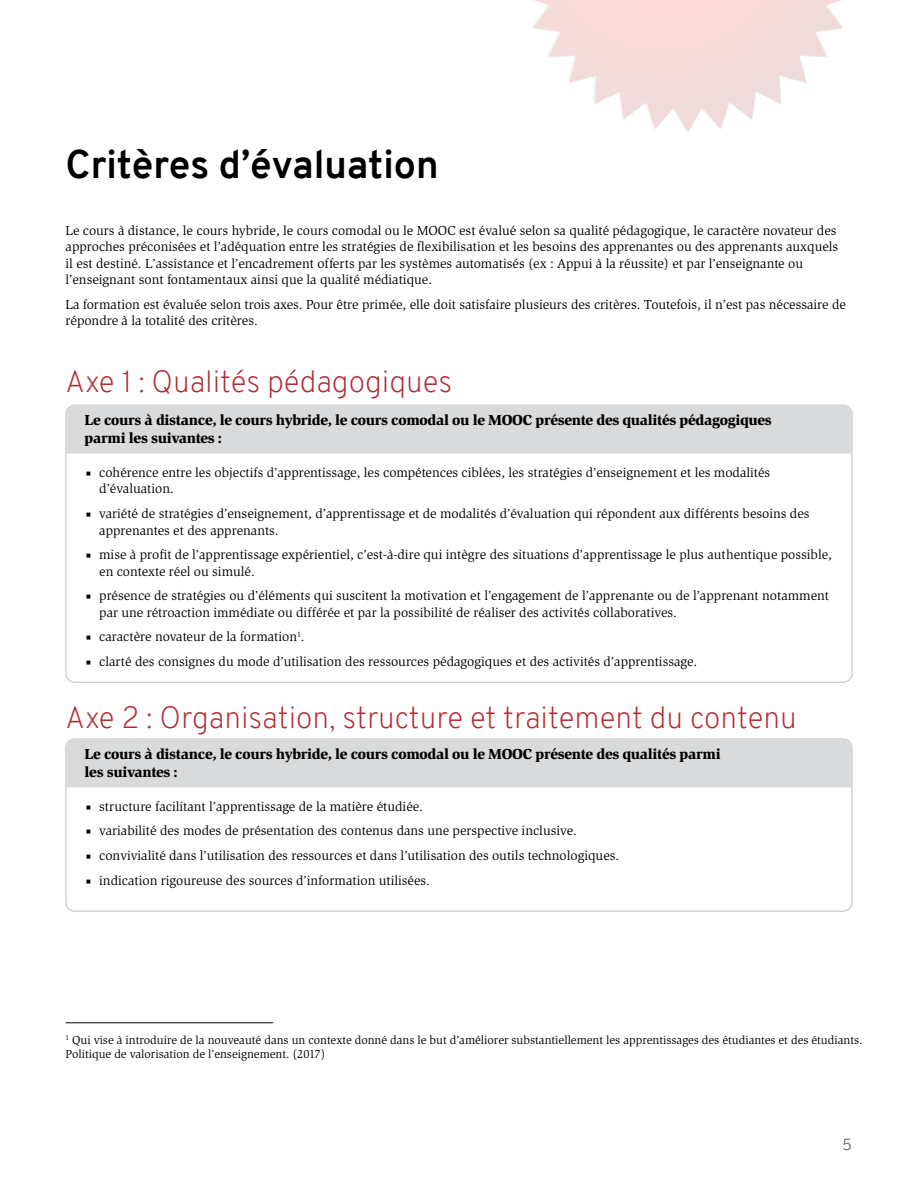
<style>
.page{position:relative;width:918px;height:1188px;background:#fff}
.page>*{position:absolute;margin:0;border:0;box-sizing:border-box;transform-origin:0 0}
.t1{font:700 39px "Overpass";color:#000}
.t2{font:200 30px "Overpass";color:#b32b31}
.t3{font:300 15.75px "Overpass";color:#646567}
.t4{font:900 15px/18px "Slimbach Md ITC";letter-spacing:-.02em;color:#000}
.t5{font:13.5px/16.5px "Slimbach ITC";color:#000}
.t6{font:12px/14.2px "Slimbach ITC";color:#000}
.s1{font-family:"Minion Pro"}
</style>
<div class="page">
<img style="left:533px;top:0;width:310px;height:132px">
<div style="left:66px;top:405px;width:786px;height:49px;background:#d9dadb"></div>
<div style="left:66px;top:739px;width:786px;height:48px;background:#d9dadb"></div>
<hr style="left:66px;top:1023px;width:207px;height:1px;background:#000">
<h1 class="t1" style="left:66px;top:136px;width:375px">Critères d’évaluation</h1>
<p class="t5" style="left:66px;top:222px;width:774px">Le cours à distance, le cours hybride, le cours comodal ou le MOOC est évalué selon sa qualité pédagogique, le caractère novateur des approches préconisées et l’adéquation entre les stratégies de flexibilisation et les besoins des apprenantes ou des apprenants auxquels il est destiné. L’assistance et l’encadrement offerts par les systèmes automatisés (ex : Appui à la réussite) et par l’enseignante ou l’enseignant sont fontamentaux ainsi que la qualité médiatique.</p>
<p class="t5" style="left:66px;top:296px;width:782px">La formation est évaluée selon trois axes. Pour être primée, elle doit satisfaire plusieurs des critères. Toutefois, il n’est pas nécessaire de répondre à la totalité des critères.</p>
<h2 class="t2" style="left:66px;top:360px;width:388px">Axe 1 : Qualités pédagogiques</h2>
<p class="t4" style="left:85px;top:412px;width:689px">Le cours à distance, le cours hybride, le cours comodal ou le MOOC présente des qualités pédagogiques parmi les suivantes :</p>
<p class="t5" style="left:99px;top:464px;width:673px;text-indent:-13px"><span class="s1">■</span> cohérence entre les objectifs d’apprentissage, les compétences ciblées, les stratégies d’enseignement et les modalités d’évaluation.</p>
<p class="t5" style="left:99px;top:506px;width:712px;text-indent:-13px"><span class="s1">■</span> variété de stratégies d’enseignement, d’apprentissage et de modalités d’évaluation qui répondent aux différents besoins des apprenantes et des apprenants.</p>
<p class="t5" style="left:99px;top:547px;width:734px;text-indent:-13px"><span class="s1">■</span> mise à profit de l’apprentissage expérientiel, c’est-à-dire qui intègre des situations d’apprentissage le plus authentique possible, en contexte réel ou simulé.</p>
<p class="t5" style="left:99px;top:588px;width:731px;text-indent:-14px"><span class="s1">■</span> présence de stratégies ou d’éléments qui suscitent la motivation et l’engagement de l’apprenante ou de l’apprenant notamment par une rétroaction immédiate ou différée et par la possibilité de réaliser des activités collaboratives.</p>
<p class="t5" style="left:86px;top:629px;width:220px"><span class="s1">■</span> caractère novateur de la formation<sup>1</sup>.</p>
<p class="t5" style="left:86px;top:653px;width:613px"><span class="s1">■</span> clarté des consignes du mode d’utilisation des ressources pédagogiques et des activités d’apprentissage.</p>
<h2 class="t2" style="left:66px;top:696px;width:733px">Axe 2 : Organisation, structure et traitement du contenu</h2>
<p class="t4" style="left:85px;top:745px;width:638px">Le cours à distance, le cours hybride, le cours comodal ou le MOOC présente des qualités parmi les suivantes :</p>
<p class="t5" style="left:86px;top:798px;width:339px"><span class="s1">■</span> structure facilitant l’apprentissage de la matière étudiée.</p>
<p class="t5" style="left:86px;top:823px;width:493px"><span class="s1">■</span> variabilité des modes de présentation des contenus dans une perspective inclusive.</p>
<p class="t5" style="left:86px;top:847px;width:535px"><span class="s1">■</span> convivialité dans l’utilisation des ressources et dans l’utilisation des outils technologiques.</p>
<p class="t5" style="left:86px;top:872px;width:346px"><span class="s1">■</span> indication rigoureuse des sources d’information utilisées.</p>
<p class="t6" style="left:66px;top:1033px;width:798px"><sup>1</sup> Qui vise à introduire de la nouveauté dans un contexte donné dans le but d’améliorer substantiellement les apprentissages des étudiantes et des étudiants.<br>Politique de valorisation de l’enseignement. (2017)</p>
<p class="t3" style="left:842px;top:1133px;width:12px">5</p>
</div>
